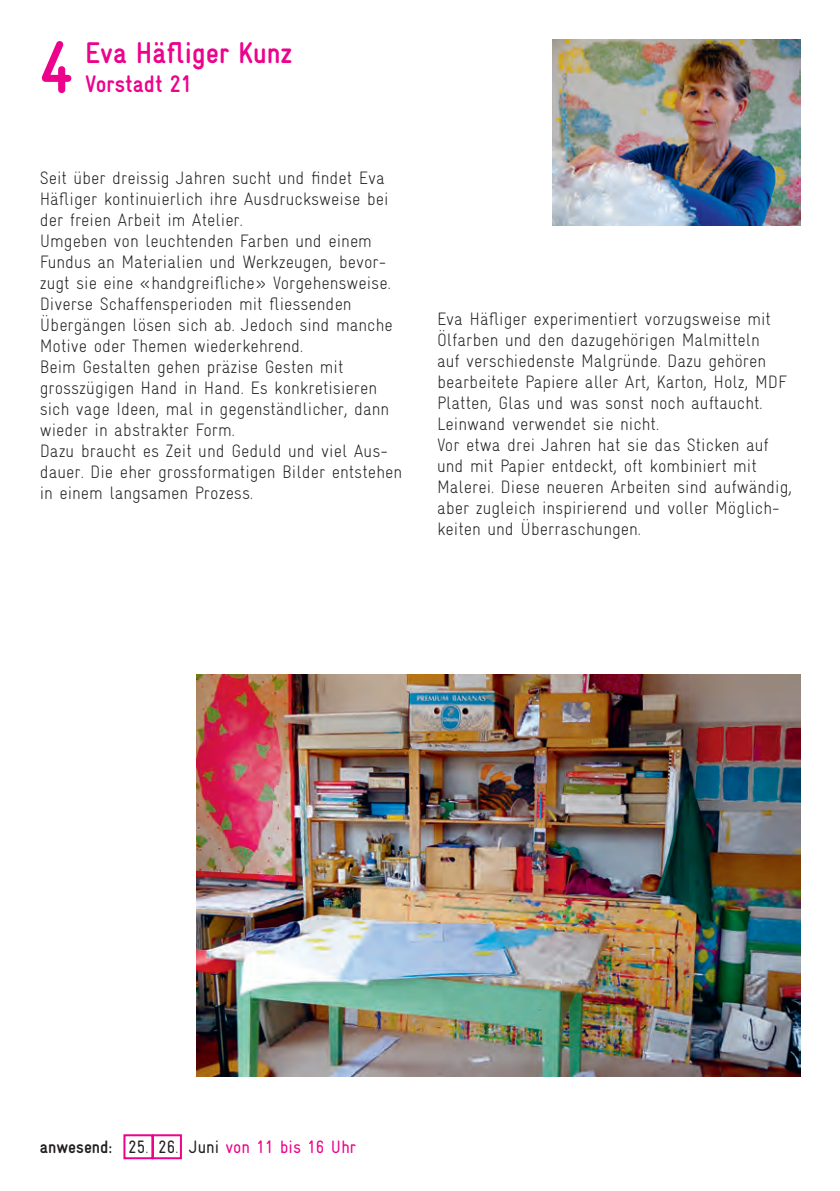
<style>
.page{position:relative;width:840px;height:1191px;background:#fff}
.page>*{position:absolute;margin:0;border:0;box-sizing:border-box;transform-origin:0 0}
.Künstlertext{font:700 74px "Gravur Condensed";color:#ed028c}
.Künstlername{font:700 30px "Gravur Condensed";color:#ed028c}
.Atelieradresse{font:700 24px "Gravur Condensed";color:#ed028c}
.Künstlertext-2{font:300 18px/21px "Gravur Condensed";color:#231f20}
.Künstlertext-3{font:18px "Gravur Condensed";color:#ed028c}
.Künstlertext-4{font:700 18px "Gravur Condensed";color:#231f20}
.Künstlertext-5{font:18px "Gravur Condensed";color:#231f20}
.s1{font-weight:300}
.s2{color:#231f20}
</style>
<div class="page">
<img style="left:197px;top:675px;width:602px;height:401px">
<img style="left:552px;top:40px;width:247px;height:185px">
<div style="left:123px;top:1134px;width:30px;height:25px;border:2px solid #ed028c"></div>
<div style="left:152px;top:1134px;width:30px;height:25px;border:2px solid #ed028c"></div>
<p class="Künstlertext" style="left:39px;top:26px;width:36px">4</p>
<p class="Künstlername" style="left:85px;top:36px;width:209px">Eva Häfliger Kunz</p>
<p class="Atelieradresse" style="left:85px;top:70px;width:108px">Vorstadt 21</p>
<p class="Künstlertext-2" style="left:40px;top:168px;width:350px">Seit über dreissig Jahren sucht und findet Eva<br>Häfliger kontinuierlich ihre Ausdrucksweise bei der freien Arbeit im Atelier.</p>
<p class="Künstlertext-2" style="left:40px;top:231px;width:352px">Umgeben von leuchtenden Farben und einem<br>Fundus an Materialien und Werkzeugen, bevor&shy;zugt sie eine «handgreifliche» Vorgehensweise.</p>
<p class="Künstlertext-2" style="left:40px;top:294px;width:354px">Diverse Schaffensperioden mit fliessenden<br>Übergängen lösen sich ab. Jedoch sind manche<br>Motive oder Themen wiederkehrend.</p>
<p class="Künstlertext-2" style="left:40px;top:357px;width:351px">Beim Gestalten gehen präzise Gesten mit grosszügigen Hand in Hand. Es konkretisieren sich vage Ideen, mal in gegenständlicher, dann wieder in abstrakter Form.</p>
<p class="Künstlertext-2" style="left:40px;top:441px;width:363px">Dazu braucht es Zeit und Geduld und viel Aus&shy;dauer. Die eher grossformatigen Bilder entstehen in einem langsamen Prozess.</p>
<p class="Künstlertext-2" style="left:437px;top:308px;width:351px">Eva Häfliger experimentiert vorzugsweise mit Ölfarben und den dazugehörigen Malmitteln auf verschiedenste Malgründe. Dazu gehören bearbeitete Papiere aller Art, Karton, Holz, MDF Platten, Glas und was sonst noch auftaucht.<br>Leinwand verwendet sie nicht.</p>
<p class="Künstlertext-2" style="left:437px;top:434px;width:356px">Vor etwa drei Jahren hat sie das Sticken auf und mit Papier entdeckt, oft kombiniert mit Malerei. Diese neueren Arbeiten sind aufwändig, aber zugleich inspirierend und voller Möglich&shy;keiten und Überraschungen.</p>
<p class="Künstlertext-4" style="left:40px;top:1137px;width:74px">anwesend:</p>
<p class="Künstlertext-5" style="left:128px;top:1136px;width:22px">25<span class="s1">.</span></p>
<p class="Künstlertext-5" style="left:158px;top:1136px;width:22px">26<span class="s1">.</span></p>
<p class="Künstlertext-3" style="left:189px;top:1136px;width:168px"><span class="s2">Juni</span> von 11 bis 16 Uhr</p>
</div>
